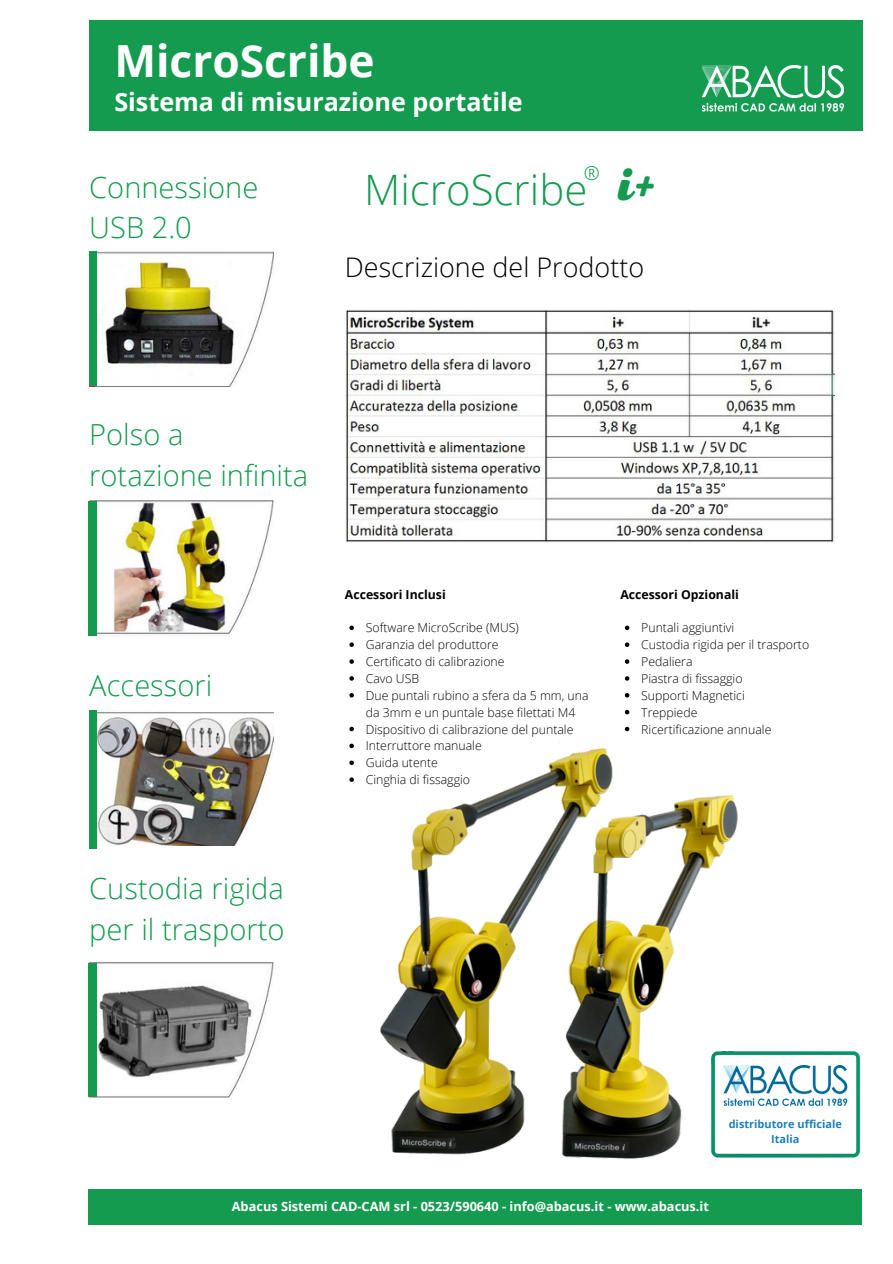
<style>
.page{position:relative;width:893px;height:1264px;background:#fff}
.page>*{position:absolute;margin:0;border:0;box-sizing:border-box;transform-origin:0 0}
.t1{font:46.95px "RTL Adam Script Heavy";color:#159b4f}
.t2{font:700 44.25px "Open Sans";color:#fff}
.t3{font:300 42px "Open Sans";color:#159b4f}
.t4{font:300 29.1px/40.5px "Open Sans";color:#159b4f}
.t5{font:300 27px "Open Sans";color:#000}
.t6{font:700 25.2px "Open Sans";color:#fff}
.t7{font:300 19.2px "Open Sans";color:#159b4f}
.t8{font:700 12.75px "Open Sans";color:#fff}
.t9{font:300 12.3px/16.8px "Open Sans";color:#000}
.t10{font:700 12.3px "Open Sans";color:#000}
.t11{font:700 10.95px/15px "Open Sans";color:#1f7fb6;text-align:center}
</style>
<div class="page">
<img style="left:97px;top:251px;width:177px;height:135px">
<img style="left:89px;top:500px;width:185px;height:135px">
<img style="left:97px;top:711px;width:177px;height:135px">
<img style="left:89px;top:962px;width:185px;height:135px">
<img style="left:742px;top:1051px;width:117px;height:107px">
<img style="left:742px;top:1065px;width:105px;height:42px">
<div style="left:88px;top:1189px;width:773px;height:36px;background:#159b4f"></div>
<div style="left:89px;top:251px;width:8px;height:135px;background:#159b4f"></div>
<div style="left:88px;top:501px;width:9px;height:135px;background:#159b4f"></div>
<div style="left:89px;top:710px;width:8px;height:138px;background:#159b4f"></div>
<div style="left:88px;top:963px;width:9px;height:133px;background:#159b4f"></div>
<img style="left:345px;top:310px;width:489px;height:232px">
<img style="left:380px;top:742px;width:362px;height:417px">
<svg style="left:349px;top:625px;width:5px;height:5px"></svg>
<svg style="left:349px;top:642px;width:5px;height:5px"></svg>
<svg style="left:349px;top:659px;width:5px;height:4px"></svg>
<svg style="left:349px;top:676px;width:5px;height:4px"></svg>
<svg style="left:349px;top:693px;width:5px;height:4px"></svg>
<svg style="left:349px;top:726px;width:5px;height:5px"></svg>
<svg style="left:349px;top:743px;width:5px;height:5px"></svg>
<svg style="left:349px;top:760px;width:5px;height:5px"></svg>
<svg style="left:349px;top:777px;width:5px;height:5px"></svg>
<svg style="left:624px;top:625px;width:5px;height:5px"></svg>
<svg style="left:624px;top:642px;width:5px;height:5px"></svg>
<svg style="left:624px;top:659px;width:5px;height:4px"></svg>
<svg style="left:624px;top:676px;width:5px;height:4px"></svg>
<svg style="left:624px;top:693px;width:5px;height:4px"></svg>
<svg style="left:624px;top:710px;width:5px;height:4px"></svg>
<svg style="left:624px;top:726px;width:5px;height:5px"></svg>
<div style="left:89px;top:20px;width:774px;height:110px;background:#159b4f"></div>
<img style="left:702px;top:65px;width:141px;height:47px">
<h2 class="t2" style="left:114px;top:29px;width:262px">MicroScribe</h2>
<h3 class="t6" style="left:114px;top:84px;width:410px">Sistema di misurazione portatile</h3>
<h3 class="t4" style="left:89px;top:166px;width:170px">Connessione<br>USB 2.0</h3>
<h3 class="t3" style="left:364px;top:160px;width:225px">MicroScribe</h3>
<h3 class="t7" style="left:583px;top:159px;width:17px">®</h3>
<h1 class="t1" style="left:618px;top:157px;width:40px">i+</h1>
<h3 class="t5" style="left:345px;top:248px;width:301px">Descrizione del Prodotto</h3>
<h3 class="t4" style="left:89px;top:413px;width:220px">Polso a rotazione infinita</h3>
<h3 class="t4" style="left:89px;top:664px;width:124px">Accessori</h3>
<h3 class="t4" style="left:89px;top:867px;width:197px">Custodia rigida per il trasporto</h3>
<p class="t10" style="left:345px;top:585px;width:102px">Accessori Inclusi</p>
<p class="t9" style="left:366px;top:619px;width:224px">Software MicroScribe (MUS)<br>Garanzia del produttore<br>Certificato di calibrazione<br>Cavo USB<br>Due puntali rubino a sfera da 5 mm, una da 3mm e un puntale base filettati M4<br>Dispositivo di calibrazione del puntale<br>Interruttore manuale<br>Guida utente<br>Cinghia di fissaggio</p>
<p class="t10" style="left:620px;top:585px;width:120px">Accessori Opzionali</p>
<p class="t9" style="left:641px;top:619px;width:169px">Puntali aggiuntivi<br>Custodia rigida per il trasporto<br>Pedaliera<br>Piastra di fissaggio<br>Supporti Magnetici<br>Treppiede<br>Ricertificazione annuale</p>
<p class="t11" style="left:728px;top:1115px;width:115px">distributore ufficiale<br>Italia</p>
<p class="t8" style="left:232px;top:1197px;width:478px">Abacus Sistemi CAD-CAM srl - 0523/590640 - info@abacus.it - www.abacus.it</p>
</div>
